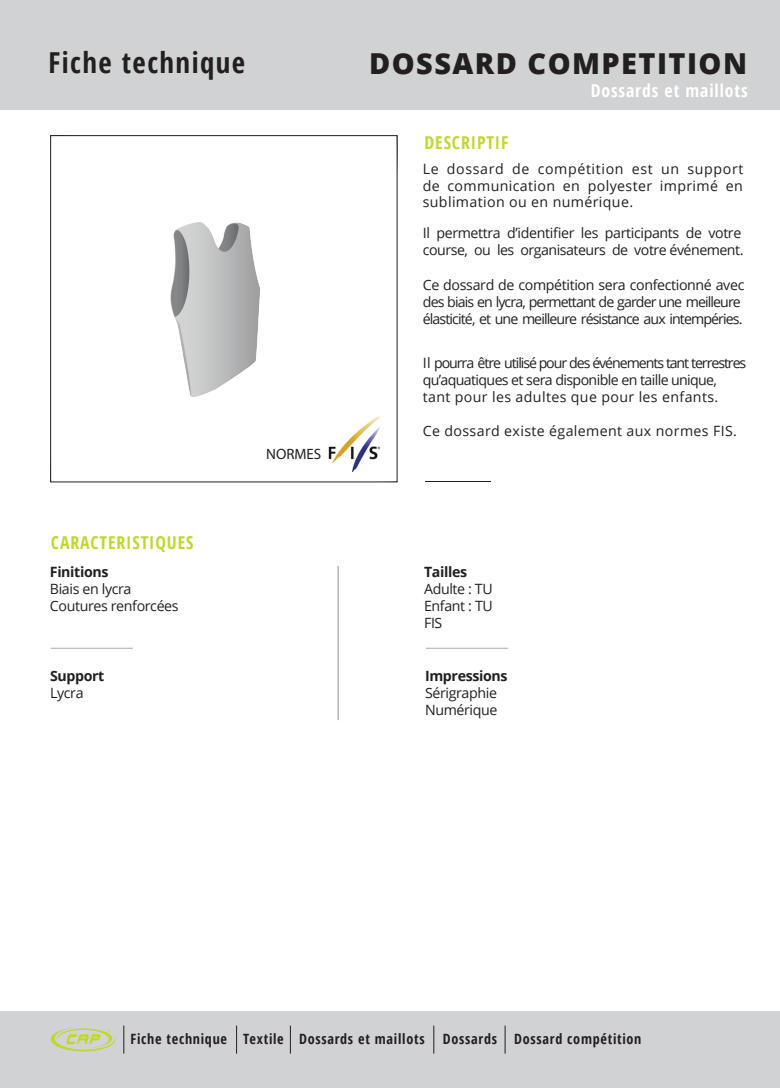
<style>
.page{position:relative;width:780px;height:1088px;background:#fff}
.page>*{position:absolute;margin:0;border:0;box-sizing:border-box;transform-origin:0 0}
.t1{font:800 28.88px "Open Sans";letter-spacing:.05em;color:#231f20}
.t2{font:700 condensed 28.88px "Open Sans";letter-spacing:.05em;color:#231f20}
.t3{font:700 condensed 17.75px "Open Sans";letter-spacing:.05em;color:#c1d72f}
.t4{font:700 condensed 17.75px "Open Sans";letter-spacing:.05em;color:#fff}
.t5{font:15px "Myriad Pro";color:#231f20}
.t6{font:14.12px/17px "Open Sans";letter-spacing:-.025em;color:#231f20}
.t7{font:14.12px/17px "Open Sans";letter-spacing:-.065em;color:#231f20}
.t8{font:14.12px/17.4px "Open Sans";letter-spacing:-.045em;color:#231f20}
.t9{font:700 condensed 14.12px "Open Sans";letter-spacing:.05em;color:#231f20}
.t10{font:14.12px "Open Sans";letter-spacing:.025em;color:#231f20}
.t11{font:700 14.12px "Open Sans";letter-spacing:-.025em;color:#231f20}
</style>
<div class="page">
<div style="left:0;top:0;width:780px;height:109px;background:#d1d2d4"></div>
<div style="left:0;top:1011px;width:780px;height:77px;background:#d1d2d4"></div>
<svg style="left:51px;top:1027px;width:64px;height:24px"></svg>
<svg style="left:123px;top:1025px;width:1px;height:28px"></svg>
<svg style="left:236px;top:1025px;width:1px;height:28px"></svg>
<svg style="left:290px;top:1025px;width:1px;height:28px"></svg>
<div style="left:50px;top:135px;width:347px;height:347px;border:1px solid #231f20"></div>
<hr style="left:337px;top:566px;width:2px;height:154px;background:#a8a9ad">
<hr style="left:51px;top:648px;width:82px;height:1px;background:#a8a9ad">
<hr style="left:426px;top:648px;width:82px;height:1px;background:#a8a9ad">
<hr style="left:425px;top:481px;width:65px;height:1px;background:#231f20">
<img style="left:170px;top:222px;width:90px;height:175px">
<img style="left:328px;top:416px;width:52px;height:56px">
<svg style="left:433px;top:1025px;width:1px;height:28px"></svg>
<svg style="left:504px;top:1025px;width:1px;height:28px"></svg>
<h1 class="t2" style="left:49px;top:43px;width:198px">Fiche technique</h1>
<h1 class="t1" style="left:369px;top:41px;width:379px">DOSSARD COMPETITION</h1>
<p class="t4" style="left:590px;top:78px;width:158px">Dossards et maillots</p>
<p class="t3" style="left:424px;top:130px;width:85px">DESCRIPTIF</p>
<p class="t6" style="left:422px;top:160px;width:322px;line-height:16.5px;text-align:justify">Le dossard de compétition est un support de communication en polyester imprimé en sublimation ou en numérique.</p>
<p class="t6" style="left:423px;top:224px;width:322px">Il permettra d’identifier les participants de votre course, ou les organisateurs de votre événement.</p>
<p class="t7" style="left:423px;top:276px;width:323px">Ce dossard de compétition sera confectionné avec des biais en lycra, permettant de garder une meilleure élasticité, et une meilleure résistance aux intempéries.</p>
<p class="t8" style="left:422px;top:353px;width:325px">Il pourra être utilisé pour des événements tant terrestres qu’aquatiques et sera disponible en taille unique, tant pour les adultes que pour les enfants.</p>
<p class="t10" style="left:423px;top:422px;width:316px">Ce dossard existe également aux normes FIS.</p>
<p class="t5" style="left:266px;top:445px;width:57px">NORMES</p>
<p class="t3" style="left:51px;top:530px;width:144px">CARACTERISTIQUES</p>
<p class="t11" style="left:50px;top:562px;width:60px">Finitions</p>
<p class="t6" style="left:50px;top:580px;width:130px">Biais en lycra<br>Coutures renforcées</p>
<p class="t11" style="left:424px;top:562px;width:45px">Tailles</p>
<p class="t6" style="left:424px;top:580px;width:70px;text-align:justify">Adulte : TU Enfant : TU FIS</p>
<p class="t11" style="left:50px;top:666px;width:56px">Support</p>
<p class="t6" style="left:50px;top:684px;width:35px">Lycra</p>
<p class="t11" style="left:425px;top:666px;width:84px">Impressions</p>
<p class="t6" style="left:425px;top:684px;width:74px">Sérigraphie<br>Numérique</p>
<p class="t9" style="left:130px;top:1029px;width:295px">Fiche technique Textile Dossards et maillots</p>
<p class="t9" style="left:443px;top:1029px;width:200px">Dossards Dossard compétition</p>
</div>
